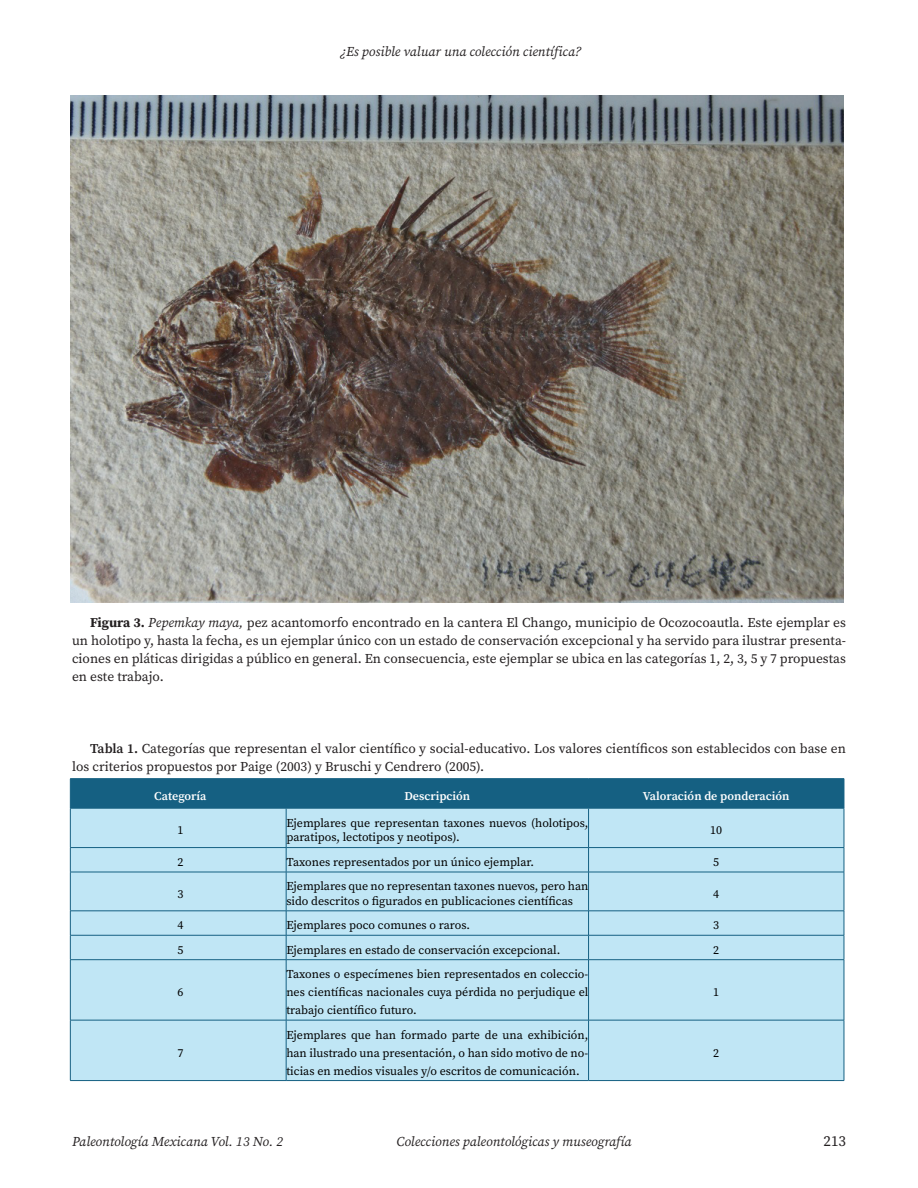
<style>
.page{position:relative;width:918px;height:1188px;background:#fff}
.page>*{position:absolute;margin:0;border:0;box-sizing:border-box;transform-origin:0 0}
.t1{font:15px "Source Serif Pro";color:#231f20}
.pie_figura{font:13.5px/18px "Source Serif Pro";color:#231f20}
.t2{font:italic 13.5px "Source Serif Pro";color:#231f20}
.t3{font:12px/18px "Source Serif Pro";color:#000}
.t4{font:600 12px "Source Serif Pro";color:#fff}
.s1{font-weight:700}
.s2{font-style:italic}
.s3{font-weight:600}
</style>
<div class="page">
<img style="left:70px;top:95px;width:774px;height:508px">
<div style="left:71px;top:809px;width:773px;height:271px;background:#c0e6f5"></div>
<hr style="left:70px;top:778px;width:216px;height:1px;background:#156082">
<hr style="left:286px;top:778px;width:303px;height:1px;background:#156082">
<hr style="left:589px;top:778px;width:255px;height:1px;background:#156082">
<div style="left:70px;top:779px;width:775px;height:29px;background:#156082"></div>
<hr style="left:70px;top:808px;width:216px;height:1px;background:#156082">
<hr style="left:70px;top:808px;width:1px;height:39px;background:#156082">
<hr style="left:286px;top:808px;width:303px;height:1px;background:#156082">
<hr style="left:286px;top:808px;width:1px;height:39px;background:#156082">
<hr style="left:589px;top:808px;width:255px;height:1px;background:#156082">
<hr style="left:588px;top:808px;width:1px;height:39px;background:#156082">
<hr style="left:844px;top:808px;width:1px;height:39px;background:#156082">
<hr style="left:70px;top:847px;width:216px;height:1px;background:#156082">
<svg style="left:70px;top:848px;width:1px;height:24px"></svg>
<hr style="left:286px;top:847px;width:303px;height:1px;background:#156082">
<svg style="left:286px;top:848px;width:1px;height:24px"></svg>
<hr style="left:589px;top:847px;width:255px;height:1px;background:#156082">
<svg style="left:588px;top:848px;width:1px;height:24px"></svg>
<svg style="left:844px;top:848px;width:1px;height:24px"></svg>
<hr style="left:70px;top:872px;width:216px;height:1px;background:#156082">
<hr style="left:70px;top:872px;width:1px;height:39px;background:#156082">
<hr style="left:286px;top:872px;width:303px;height:1px;background:#156082">
<hr style="left:286px;top:872px;width:1px;height:39px;background:#156082">
<hr style="left:589px;top:872px;width:255px;height:1px;background:#156082">
<hr style="left:588px;top:872px;width:1px;height:39px;background:#156082">
<hr style="left:844px;top:872px;width:1px;height:39px;background:#156082">
<hr style="left:70px;top:911px;width:216px;height:1px;background:#156082">
<hr style="left:286px;top:911px;width:303px;height:1px;background:#156082">
<hr style="left:589px;top:911px;width:255px;height:1px;background:#156082">
<hr style="left:70px;top:935px;width:216px;height:1px;background:#156082">
<svg style="left:70px;top:911px;width:1px;height:48px"></svg>
<hr style="left:286px;top:935px;width:303px;height:1px;background:#156082">
<svg style="left:286px;top:911px;width:1px;height:48px"></svg>
<hr style="left:589px;top:935px;width:255px;height:1px;background:#156082">
<svg style="left:588px;top:912px;width:1px;height:47px"></svg>
<svg style="left:844px;top:911px;width:1px;height:49px"></svg>
<hr style="left:70px;top:959px;width:216px;height:1px;background:#156082">
<hr style="left:70px;top:960px;width:1px;height:60px;background:#156082">
<hr style="left:286px;top:959px;width:303px;height:1px;background:#156082">
<hr style="left:286px;top:960px;width:1px;height:60px;background:#156082">
<hr style="left:589px;top:959px;width:255px;height:1px;background:#156082">
<hr style="left:588px;top:960px;width:1px;height:60px;background:#156082">
<hr style="left:844px;top:960px;width:1px;height:60px;background:#156082">
<hr style="left:70px;top:1020px;width:216px;height:1px;background:#156082">
<hr style="left:70px;top:1020px;width:1px;height:60px;background:#156082">
<hr style="left:286px;top:1020px;width:303px;height:1px;background:#156082">
<hr style="left:286px;top:1020px;width:1px;height:60px;background:#156082">
<hr style="left:589px;top:1020px;width:255px;height:1px;background:#156082">
<hr style="left:588px;top:1020px;width:1px;height:60px;background:#156082">
<hr style="left:844px;top:1020px;width:1px;height:60px;background:#156082">
<hr style="left:70px;top:1080px;width:216px;height:1px;background:#156082">
<hr style="left:286px;top:1080px;width:303px;height:1px;background:#156082">
<hr style="left:589px;top:1080px;width:255px;height:1px;background:#156082">
<p class="t2" style="left:340px;top:44px;width:243px">¿Es posible valuar una colección científica?</p>
<p class="pie_figura" style="left:72px;top:614px;width:776px;text-align:justify;text-indent:18px"><span class="s1">Figura 3.</span> <span class="s2">Pepemkay maya,</span> pez acantomorfo encontrado en la cantera El Chango, municipio de Ocozocoautla. Este ejemplar es un holotipo y, hasta la fecha, es un ejemplar único con un estado de conservación excepcional y ha servido para ilustrar presenta&shy;ciones en pláticas dirigidas a público en general. En consecuencia, este ejemplar se ubica en las categorías 1, 2, 3, 5 y 7 propuestas en este trabajo.</p>
<p class="pie_figura" style="left:72px;top:740px;width:776px;text-indent:18px"><span class="s3">Tabla 1.</span> Categorías que representan el valor científico y social-educativo. Los valores científicos son establecidos con base en los criterios propuestos por Paige (2003) y Bruschi y Cendrero (2005).</p>
<p class="t4" style="left:154px;top:787px;width:54px">Categoría</p>
<p class="t4" style="left:404px;top:787px;width:67px">Descripción</p>
<p class="t4" style="left:643px;top:787px;width:148px">Valoración de ponderación</p>
<p class="t3" style="left:177px;top:821px;width:7px">1</p>
<p class="t3" style="left:286px;top:816px;width:304px;line-height:14.4px">Ejemplares que representan taxones nuevos (holotipos, paratipos, lectotipos y neotipos).</p>
<p class="t3" style="left:710px;top:821px;width:13px">10</p>
<p class="t3" style="left:177px;top:853px;width:7px">2</p>
<p class="t3" style="left:286px;top:853px;width:249px">Taxones representados por un único ejemplar.</p>
<p class="t3" style="left:713px;top:853px;width:7px">5</p>
<p class="t3" style="left:177px;top:885px;width:7px">3</p>
<p class="t3" style="left:286px;top:879px;width:304px;line-height:14.4px">Ejemplares que no representan taxones nuevos, pero han sido descritos o figurados en publicaciones científicas</p>
<p class="t3" style="left:713px;top:885px;width:7px">4</p>
<p class="t3" style="left:177px;top:916px;width:7px">4</p>
<p class="t3" style="left:286px;top:916px;width:185px">Ejemplares poco comunes o raros.</p>
<p class="t3" style="left:713px;top:916px;width:7px">3</p>
<p class="t3" style="left:177px;top:941px;width:7px">5</p>
<p class="t3" style="left:286px;top:941px;width:276px">Ejemplares en estado de conservación excepcional.</p>
<p class="t3" style="left:713px;top:941px;width:7px">2</p>
<p class="t3" style="left:177px;top:983px;width:7px">6</p>
<p class="t3" style="left:286px;top:965px;width:304px;text-align:justify">Taxones o especímenes bien representados en coleccio&shy;nes científicas nacionales cuya pérdida no perjudique el trabajo científico futuro.</p>
<p class="t3" style="left:713px;top:983px;width:7px">1</p>
<p class="t3" style="left:177px;top:1044px;width:7px">7</p>
<p class="t3" style="left:286px;top:1026px;width:304px;text-align:justify">Ejemplares que han formado parte de una exhibición, han ilustrado una presentación, o han sido motivo de no&shy;ticias en medios visuales y/o escritos de comunicación.</p>
<p class="t2" style="left:72px;top:1133px;width:213px">Paleontología Mexicana Vol. 13 No. 2</p>
<p class="t2" style="left:397px;top:1133px;width:237px">Colecciones paleontológicas y museografía</p>
<p class="t3" style="left:713px;top:1044px;width:7px">2</p>
<p class="t1" style="left:824px;top:1131px;width:24px">213</p>
</div>
